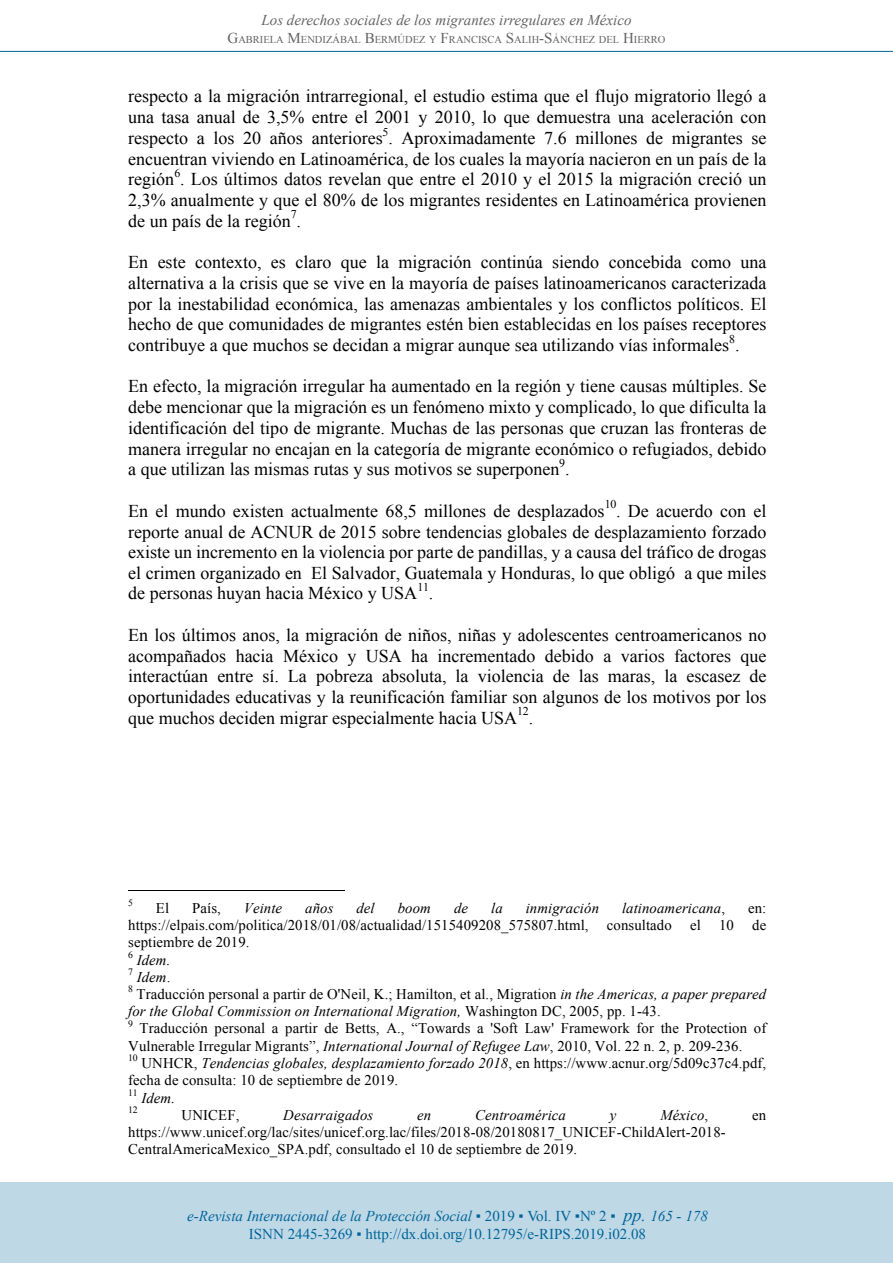
<style>
.page{position:relative;width:893px;height:1263px;background:#fff}
.page>*{position:absolute;margin:0;border:0;box-sizing:border-box;transform-origin:0 0}
.t1{font:18px/20.7px "Times New Roman";color:#000;text-align:justify}
.t2{font:15px/18px "Times New Roman";color:#006599;text-align:center}
.t3{font:italic 15px "Times New Roman";color:#636366}
.t4{font:14.7px/17.2px "Times New Roman";letter-spacing:.01em;color:#000}
.t5{font:italic 14.7px "Times New Roman";letter-spacing:.005em;color:#000}
.t6{font:11.85px "Times New Roman";color:#000}
.t7{font:10.5px "Times New Roman";color:#636366}
.t8{font:9.75px "Times New Roman";color:#000}
.s1{font-size:15px}
.s2{font-style:normal}
.s3{font-style:italic}
.s4{font-style:italic;font-size:18px}
</style>
<div class="page">
<hr style="left:128px;top:890px;width:216px;height:1px;background:#000">
<div style="left:0;top:1182px;width:893px;height:81px;background:#bfd8e6"></div>
<hr style="left:0;top:51px;width:893px;height:1px;background:#006599">
<p class="t3" style="left:261px;top:10px;width:371px">Los derechos sociales de los migrantes irregulares en México</p>
<p class="t7" style="left:228px;top:33px;width:439px"><span class="s1">G</span>ABRIELA <span class="s1">M</span>ENDIZÁBAL <span class="s1">B</span>ERMÚDEZ Y <span class="s1">F</span>RANCISCA <span class="s1">S</span> ALIH<span class="s1">-S</span> ÁNCHEZ DEL <span class="s1">H</span>IERRO</p>
<p class="t1" style="left:128px;top:86px;width:640px">respecto a la migración intrarregional, el estudio estima que el flujo migratorio llegó a una tasa anual de 3,5% entre el 2001 y 2010, lo que demuestra una aceleración con respecto a los 20 años anteriores . Aproximadamente 7.6 millones de migrantes se</p>
<p class="t6" style="left:382px;top:124px;width:7px">5</p>
<p class="t1" style="left:128px;top:148px;width:640px">encuentran viviendo en Latinoamérica, de los cuales la mayoría nacieron en un país de la región . Los últimos datos revelan que entre el 2010 y el 2015 la migración creció un</p>
<p class="t6" style="left:174px;top:165px;width:7px">6</p>
<p class="t1" style="left:128px;top:190px;width:640px">2,3% anualmente y que el 80% de los migrantes residentes en Latinoamérica provienen de un país de la región .</p>
<p class="t6" style="left:291px;top:206px;width:7px">7</p>
<p class="t1" style="left:128px;top:251px;width:640px">En este contexto, es claro que la migración continúa siendo concebida como una alternativa a la crisis que se vive en la mayoría de países latinoamericanos caracterizada por la inestabilidad económica, las amenazas ambientales y los conflictos políticos. El hecho de que comunidades de migrantes estén bien establecidas en los países receptores contribuye a que muchos se decidan a migrar aunque sea utilizando vías informales .</p>
<p class="t6" style="left:729px;top:331px;width:7px">8</p>
<p class="t1" style="left:128px;top:376px;width:640px">En efecto, la migración irregular ha aumentado en la región y tiene causas múltiples. Se debe mencionar que la migración es un fenómeno mixto y complicado, lo que dificulta la identificación del tipo de migrante. Muchas de las personas que cruzan las fronteras de manera irregular no encajan en la categoría de migrante económico o refugiados, debido a que utilizan las mismas rutas y sus motivos se superponen .</p>
<p class="t6" style="left:559px;top:455px;width:7px">9</p>
<p class="t1" style="left:128px;top:500px;width:478px">En el mundo existen actualmente 68,5 millones de desplazados</p>
<p class="t6" style="left:605px;top:496px;width:13px">10</p>
<p class="t1" style="left:128px;top:500px;width:640px;text-indent:488px">. De acuerdo con el reporte anual de ACNUR de 2015 sobre tendencias globales de desplazamiento forzado existe un incremento en la violencia por parte de pandillas, y a causa del tráfico de drogas el crimen organizado en El Salvador, Guatemala y Honduras, lo que obligó a que miles de personas huyan hacia México y USA</p>
<p class="t6" style="left:417px;top:579px;width:13px">11</p>
<p class="t1" style="left:429px;top:583px;width:6px">.</p>
<p class="t1" style="left:128px;top:624px;width:640px">En los últimos anos, la migración de niños, niñas y adolescentes centroamericanos no acompañados hacia México y USA ha incrementado debido a varios factores que interactúan entre sí. La pobreza absoluta, la violencia de las maras, la escasez de oportunidades educativas y la reunificación familiar son algunos de los motivos por los que muchos deciden migrar especialmente hacia USA</p>
<p class="t6" style="left:517px;top:703px;width:13px">12</p>
<p class="t1" style="left:529px;top:707px;width:6px">.</p>
<p class="t8" style="left:128px;top:896px;width:6px">5</p>
<p class="t4" style="left:156px;top:899px;width:15px">El</p>
<p class="t4" style="left:192px;top:899px;width:30px">País,</p>
<p class="t5" style="left:244px;top:898px;width:40px">Veinte</p>
<p class="t5" style="left:305px;top:898px;width:30px">años</p>
<p class="t5" style="left:356px;top:898px;width:20px">del</p>
<p class="t5" style="left:398px;top:898px;width:35px">boom</p>
<p class="t5" style="left:454px;top:898px;width:16px">de</p>
<p class="t5" style="left:491px;top:898px;width:13px">la</p>
<p class="t5" style="left:526px;top:898px;width:75px">inmigración</p>
<p class="t5" style="left:622px;top:898px;width:104px">latinoamericana<span class="s2">,</span></p>
<p class="t4" style="left:128px;top:899px;width:640px;text-align:justify;text-indent:620px">en: https://elpais.com/politica/2018/01/08/actualidad/1515409208_575807.html, consultado el 10 de septiembre de 2019.</p>
<p class="t8" style="left:128px;top:948px;width:6px">6</p>
<p class="t5" style="left:137px;top:949px;width:35px">Idem.</p>
<p class="t8" style="left:128px;top:965px;width:6px">7</p>
<p class="t5" style="left:137px;top:967px;width:35px">Idem<span class="s2">.</span></p>
<p class="t8" style="left:128px;top:982px;width:6px">8</p>
<p class="t4" style="left:128px;top:985px;width:639px;text-indent:8px">Traducción personal a partir de O'Neil, K.; Hamilton, et al., Migration <span class="s3">in the Americas, a paper prepared for the Global Commission on International Migration,</span> Washington DC, 2005, pp. 1-43.</p>
<p class="t8" style="left:128px;top:1017px;width:6px">9</p>
<p class="t4" style="left:128px;top:1019px;width:640px;text-indent:11px">Traducción personal a partir de Betts, A., “Towards a 'Soft Law' Framework for the Protection of<br>Vulnerable Irregular Migrants”, <span class="s3">International Journal of Refugee Law</span>, 2010, Vol. 22 n. 2, p. 209-236.</p>
<p class="t8" style="left:128px;top:1051px;width:11px">10</p>
<p class="t4" style="left:128px;top:1054px;width:639px;text-indent:13px">UNHCR, <span class="s3">Tendencias globales, desplazamiento forzado 2018</span>, en https://www.acnur.org/5d09c37c4.pdf, fecha de consulta: 10 de septiembre de 2019.</p>
<p class="t8" style="left:128px;top:1086px;width:11px">11</p>
<p class="t5" style="left:141px;top:1087px;width:35px">Idem.</p>
<p class="t8" style="left:128px;top:1103px;width:11px">12</p>
<p class="t4" style="left:181px;top:1106px;width:59px">UNICEF,</p>
<p class="t5" style="left:283px;top:1105px;width:91px">Desarraigados</p>
<p class="t5" style="left:417px;top:1105px;width:16px">en</p>
<p class="t5" style="left:475px;top:1105px;width:92px">Centroamérica</p>
<p class="t5" style="left:610px;top:1105px;width:8px">y</p>
<p class="t5" style="left:660px;top:1105px;width:49px">México<span class="s2">,</span></p>
<p class="t4" style="left:752px;top:1106px;width:16px">en</p>
<p class="t4" style="left:128px;top:1123px;width:599px">https://www.unicef.org/lac/sites/unicef.org.lac/files/2018-08/20180817_UNICEF-ChildAlert-2018-<br>CentralAmericaMexico_SPA.pdf, consultado el 10 de septiembre de 2019.</p>
<p class="t2" style="left:187px;top:1206px;width:522px"><span class="s3">e-Revista Internacional de la Protección Social</span> ▪ 2019 ▪ Vol. IV ▪Nº 2 ▪ <span class="s4">pp.</span> <span class="s3">165 - 178<br></span>ISNN 2445-3269 ▪ http://dx.doi.org/10.12795/e-RIPS.2019.i02.08</p>
</div>
